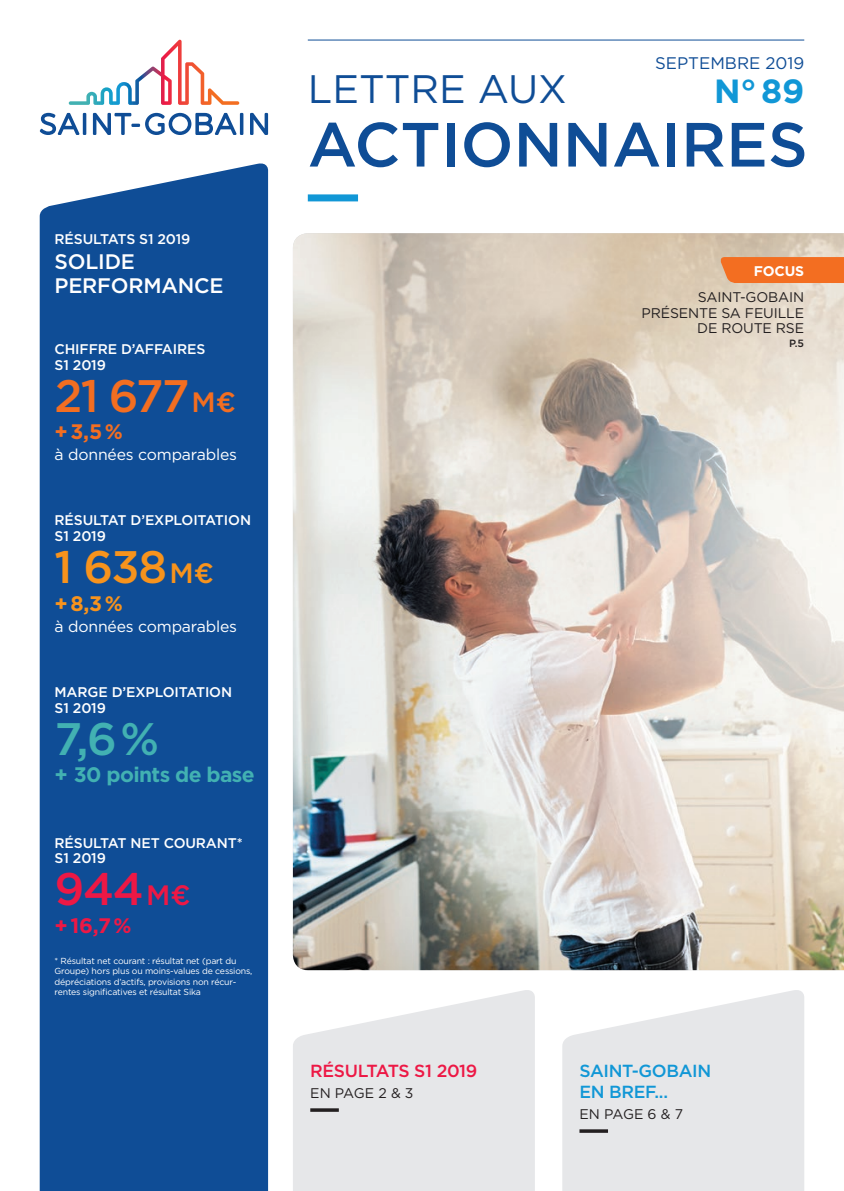
<style>
.page{position:relative;width:844px;height:1191px;background:#fff}
.page>*{position:absolute;margin:0;border:0;box-sizing:border-box;transform-origin:0 0}
.t1{font:500 62.3px "Gotham";color:#0f4d96}
.t2{font:500 45.5px "Gotham";color:#f36e21}
.t3{font:500 45.5px "Gotham";color:#f7931d}
.t4{font:500 45.5px "Gotham";color:#ed1845}
.t5{font:500 45.5px "Gotham";color:#42b1b2}
.t6{font:39.73px "Gotham";color:#0f4d96}
.t7{font:700 33.43px "Gotham";color:#1197d6}
.t8{font:500 21px/24.5px "Gotham";letter-spacing:-.01em;color:#fff}
.t9{font:700 21px "Gotham";letter-spacing:-.03em;color:#42b1b2}
.t10{font:700 21px "Gotham";color:#ed1845}
.t11{font:700 21px "Gotham";color:#f36e21}
.t12{font:700 21px "Gotham";color:#f7931d}
.t13{font:500 17.5px/21px "Gotham";letter-spacing:-.02em;color:#1197d6}
.t14{font:500 17.5px "Gotham";letter-spacing:-.02em;color:#ed1845}
.t15{font:16.8px "Gotham";color:#0f4d96}
.t16{font:15.75px "Gotham";letter-spacing:-.01em;color:#fff}
.t17{font:500 14px/15.8px "Gotham";letter-spacing:-.01em;color:#fff}
.t18{font:14px/15.8px "Gotham";letter-spacing:-.01em;color:#231f20;text-align:right}
.t19{font:700 14px "Gotham";letter-spacing:-.01em;color:#fff}
.t20{font:500 10.5px "Gotham";color:#231f20}
.t21{font:8.75px/10.5px "Gotham";letter-spacing:-.02em;color:#fff}
.s1{font-size:28px}
</style>
<div class="page">
<img style="left:293px;top:233px;width:550px;height:737px">
<svg style="left:718px;top:257px;width:125px;height:26px;background:#f17228"></svg>
<hr style="left:308px;top:40px;width:496px;height:1px;background:#0f4d96">
<div style="left:308px;top:194px;width:50px;height:7px;background:#1197d6"></div>
<svg style="left:293px;top:990px;width:241px;height:201px;background:#e8e9eb"></svg>
<svg style="left:562px;top:990px;width:242px;height:201px;background:#e8e9eb"></svg>
<hr style="left:310px;top:1108px;width:29px;height:3px;background:#231f20">
<hr style="left:579px;top:1129px;width:29px;height:3px;background:#231f20">
<svg style="left:40px;top:113px;width:39px;height:22px"></svg>
<hr style="left:83px;top:113px;width:3px;height:22px;background:#0f4d96">
<svg style="left:93px;top:113px;width:143px;height:22px"></svg>
<hr style="left:240px;top:113px;width:3px;height:22px;background:#0f4d96">
<svg style="left:250px;top:113px;width:18px;height:22px"></svg>
<svg style="left:69px;top:40px;width:170px;height:65px"></svg>
<div style="left:40px;top:163px;width:228px;height:1028px;background:#0f4d96"></div>
<p class="t17" style="left:55px;top:231px;width:137px">RÉSULTATS S1 2019</p>
<p class="t8" style="left:55px;top:249px;width:170px">SOLIDE<br>PERFORMANCE</p>
<p class="t17" style="left:55px;top:341px;width:152px">CHIFFRE D’AFFAIRES<br>S1 2019</p>
<p class="t2" style="left:55px;top:366px;width:183px">21 677 <span class="s1">M€</span></p>
<p class="t11" style="left:55px;top:418px;width:70px">+ 3,5 %</p>
<p class="t16" style="left:55px;top:444px;width:184px">à données comparables</p>
<p class="t17" style="left:55px;top:512px;width:198px">RÉSULTAT D’EXPLOITATION<br>S1 2019</p>
<p class="t3" style="left:55px;top:537px;width:161px">1 638 <span class="s1">M€</span></p>
<p class="t12" style="left:55px;top:589px;width:70px">+ 8,3 %</p>
<p class="t16" style="left:55px;top:616px;width:184px">à données comparables</p>
<p class="t17" style="left:55px;top:684px;width:179px">MARGE D’EXPLOITATION<br>S1 2019</p>
<p class="t5" style="left:55px;top:709px;width:106px">7,6 %</p>
<p class="t9" style="left:55px;top:761px;width:201px">+ 30 points de base</p>
<p class="t17" style="left:55px;top:834px;width:190px">RÉSULTAT NET COURANT*<br>S1 2019</p>
<p class="t4" style="left:55px;top:859px;width:137px">944 <span class="s1">M€</span></p>
<p class="t10" style="left:55px;top:911px;width:78px">+ 16,7 %</p>
<p class="t21" style="left:55px;top:955px;width:199px">* Résultat net courant : résultat net (part du Groupe) hors plus ou moins-values de cessions, dépréciations d’actifs, provisions non récur&shy;rentes significatives et résultat Sika</p>
<p class="t15" style="left:655px;top:53px;width:151px">SEPTEMBRE 2019</p>
<p class="t7" style="left:713px;top:69px;width:92px">N° 89</p>
<p class="t1" style="left:308px;top:104px;width:501px">ACTIONNAIRES</p>
<p class="t6" style="left:308px;top:64px;width:260px">LETTRE AUX</p>
<p class="t19" style="left:753px;top:262px;width:52px">FOCUS</p>
<p class="t18" style="left:641px;top:289px;width:164px">SAINT-GOBAIN<br>PRÉSENTE SA FEUILLE<br>DE ROUTE RSE</p>
<p class="t20" style="left:788px;top:337px;width:17px">P.5</p>
<p class="t14" style="left:310px;top:1059px;width:168px">RÉSULTATS S1 2019</p>
<p class="t18" style="left:310px;top:1085px;width:105px">EN PAGE 2 &amp; 3</p>
<p class="t13" style="left:579px;top:1060px;width:133px">SAINT-GOBAIN<br>EN BREF...</p>
<p class="t18" style="left:579px;top:1106px;width:105px">EN PAGE 6 &amp; 7</p>
</div>
